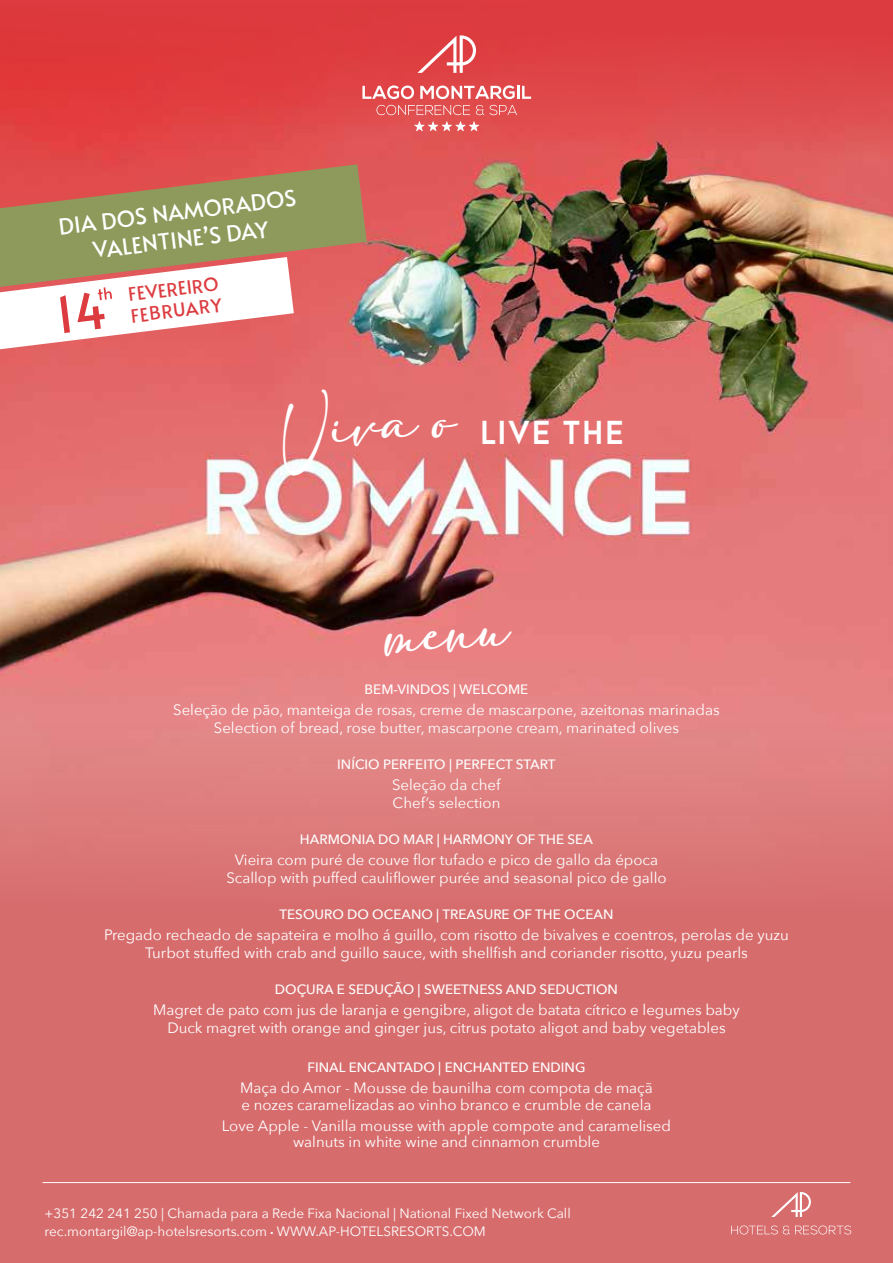
<style>
.page{position:relative;width:893px;height:1263px;background:#fff}
.page>*{position:absolute;margin:0;border:0;box-sizing:border-box;transform-origin:0 0}
.t1{font:45.45px "adelia";color:#fff}
.t2{font:700 30.15px "Arca Majora 3";letter-spacing:.08em;color:#fff}
.t3{font:22.2px/27.6px "Alata";color:#fff;text-align:center}
.t4{font:18.3px/21.5px "Alata";color:#dc3b3f}
.t5{font:15px/18px "Avenir Next";color:#fff;text-align:center}
.t6{font:500 13.5px "Avenir Next";color:#fff}
.t7{font:13.5px/18px "Avenir Next";color:#fff}
.s1{font-family:"Lovelo";font-weight:900}
</style>
<div class="page">
<img style="left:0;top:4px;width:893px;height:719px">
<div style="left:0;top:723px;width:893px;height:540px;background:linear-gradient(to bottom,#de7d7e,#d46567)"></div>
<svg style="left:0;top:164px;width:367px;height:123px;background:#a78358"></svg>
<svg style="left:771px;top:1192px;width:40px;height:25px"></svg>
<svg style="left:731px;top:1225px;width:120px;height:9px"></svg>
<hr style="left:43px;top:1182px;width:807px;height:1px;background:#fff">
<svg style="left:376px;top:105px;width:94px;height:10px"></svg>
<svg style="left:476px;top:105px;width:41px;height:10px"></svg>
<svg style="left:362px;top:85px;width:52px;height:14px"></svg>
<svg style="left:420px;top:85px;width:111px;height:14px"></svg>
<svg style="left:417px;top:35px;width:59px;height:38px"></svg>
<svg style="left:414px;top:121px;width:65px;height:10px"></svg>
<svg style="left:0;top:257px;width:294px;height:92px"></svg>
<h3 class="t3" style="left:57px;top:210px;width:241px;rotate:-7deg">DIA DOS NAMORADOS<br>VALENTINE’S DAY</h3>
<p class="t4" style="left:127px;top:282px;width:93px;rotate:-7deg">FEVEREIRO<br>FEBRUARY</p>
<h1 class="t1" style="left:280px;top:407px;width:176px;rotate:-4deg">Viva o</h1>
<h2 class="t2" style="left:480px;top:406px;width:145px">LIVE THE</h2>
<h1 class="t1" style="left:384px;top:612px;width:126px;rotate:-4deg">menu</h1>
<p class="t6" style="left:365px;top:678px;width:165px">BEM-VINDOS | WELCOME</p>
<p class="t5" style="left:173px;top:700px;width:548px">Seleção de pão, manteiga de rosas, creme de mascarpone, azeitonas marinadas<br>Selection of bread, rose butter, mascarpone cream, marinated olives</p>
<p class="t6" style="left:337px;top:753px;width:220px">INÍCIO PERFEITO | PERFECT START</p>
<p class="t5" style="left:392px;top:775px;width:110px;text-align:left">Seleção da chef<br>Chef’s selection</p>
<p class="t6" style="left:300px;top:828px;width:294px">HARMONIA DO MAR | HARMONY OF THE SEA</p>
<p class="t5" style="left:226px;top:850px;width:442px">Vieira com puré de couve flor tufado e pico de gallo da época<br>Scallop with puffed cauliflower purée and seasonal pico de gallo</p>
<p class="t6" style="left:279px;top:903px;width:335px">TESOURO DO OCEANO | TREASURE OF THE OCEAN</p>
<p class="t5" style="left:104px;top:925px;width:686px">Pregado recheado de sapateira e molho á guillo, com risotto de bivalves e coentros, perolas de yuzu<br>Turbot stuffed with crab and guillo sauce, with shellfish and coriander risotto, yuzu pearls</p>
<p class="t6" style="left:275px;top:978px;width:345px">DOÇURA E SEDUÇÃO | SWEETNESS AND SEDUCTION</p>
<p class="t5" style="left:153px;top:1000px;width:588px">Magret de pato com jus de laranja e gengibre, aligot de batata cítrico e legumes baby<br>Duck magret with orange and ginger jus, citrus potato aligot and baby vegetables</p>
<p class="t6" style="left:307px;top:1056px;width:279px">FINAL ENCANTADO | ENCHANTED ENDING</p>
<p class="t5" style="left:240px;top:1079px;width:414px;line-height:16.5px;text-align:left">Maça do Amor - Mousse de baunilha com compota de maçã e nozes caramelizadas ao vinho branco e crumble de canela</p>
<p class="t5" style="left:222px;top:1117px;width:451px;line-height:16.5px">Love Apple - Vanilla mousse with apple compote and caramelised walnuts in white wine and cinnamon crumble</p>
<p class="t7" style="left:45px;top:1204px;width:528px">+351 242 241 250 | Chamada para a Rede Fixa Nacional | National Fixed Network Call rec.montargil@ap-hotelsresorts.com <span class="s1">.</span> WWW.AP-HOTELSRESORTS.COM</p>
</div>
